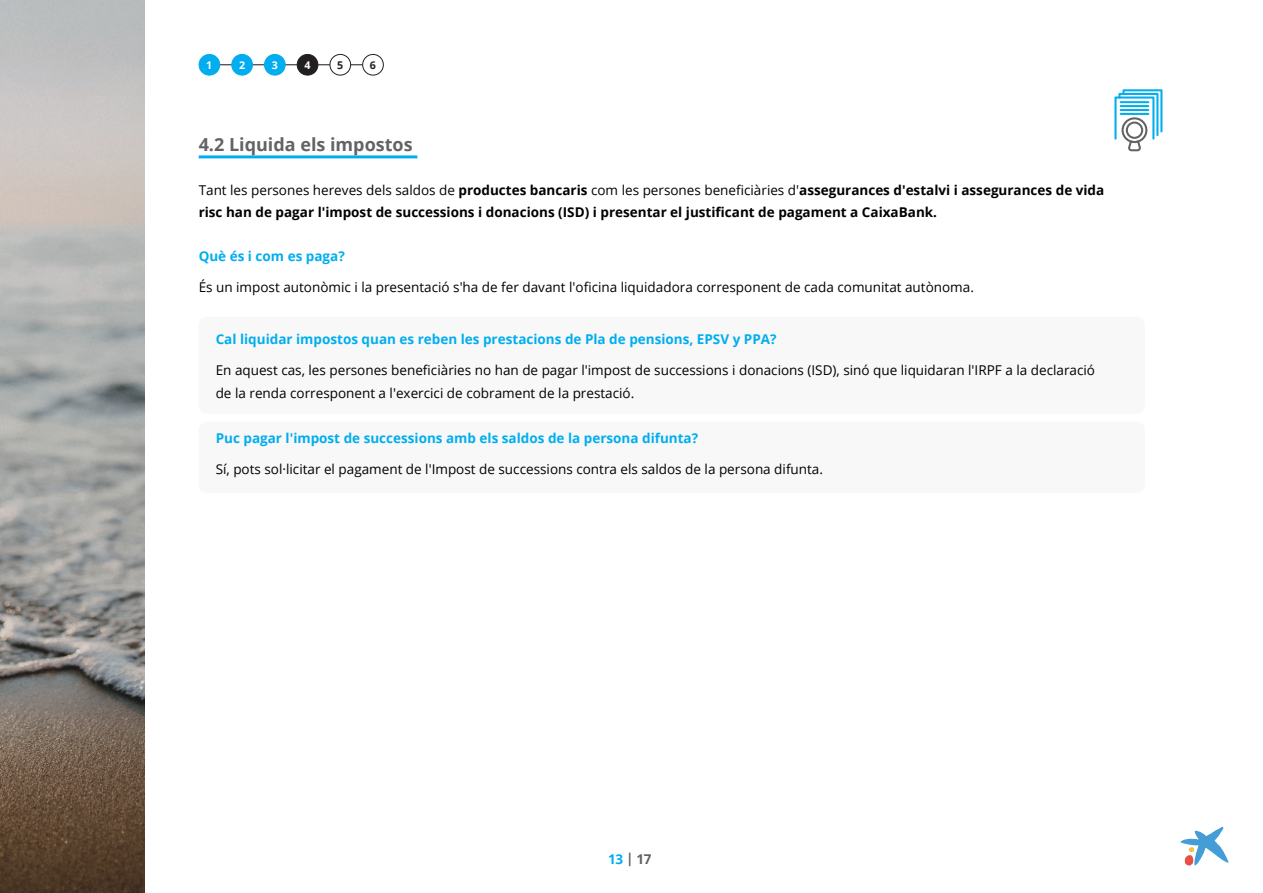
<style>
.page{position:relative;width:1263px;height:893px;background:#fff}
.page>*{position:absolute;margin:0;border:0;box-sizing:border-box;transform-origin:0 0}
.t1{font:700 18px "Open Sans";color:#636366}
.t2{font:13.5px/22.5px "Open Sans";color:#000}
.t3{font:700 13.5px/22.5px "Open Sans";color:#000}
.t4{font:700 13.5px "Open Sans";color:#00aeef}
.t5{font:700 13.5px "Open Sans";color:#636366}
.t6{font:700 10.65px "Open Sans";color:#fff}
.t7{font:700 10.65px "Open Sans";color:#231f20}
.s1{font-weight:400}
.s2{color:#00aeef}
</style>
<div class="page">
<svg style="left:1180px;top:827px;width:48px;height:39px"></svg>
<div style="left:199px;top:317px;width:946px;height:97px;background:#f8f8f8;border-radius:9px"></div>
<div style="left:199px;top:421px;width:946px;height:72px;background:#f8f8f8;border-radius:9px"></div>
<hr style="left:199px;top:155px;width:218px;height:3px;background:#00aeef">
<svg style="left:1114px;top:89px;width:48px;height:62px"></svg>
<img style="left:0;top:0;width:145px;height:893px">
<hr style="left:213px;top:64px;width:157px;height:1px;background:#231f20">
<div style="left:232px;top:54px;width:20px;height:21px;background:#00aeef;border-radius:50%"></div>
<div style="left:231px;top:54px;width:22px;height:22px;border:1px solid #00aeef;border-radius:50%"></div>
<div style="left:199px;top:54px;width:21px;height:21px;background:#00aeef;border-radius:50%"></div>
<div style="left:199px;top:54px;width:21px;height:22px;border:1px solid #00aeef;border-radius:50%"></div>
<div style="left:264px;top:54px;width:21px;height:21px;background:#00aeef;border-radius:50%"></div>
<div style="left:264px;top:54px;width:22px;height:22px;border:1px solid #00aeef;border-radius:50%"></div>
<div style="left:297px;top:54px;width:21px;height:21px;background:#231f20;border-radius:50%"></div>
<div style="left:297px;top:54px;width:21px;height:22px;border:1px solid #231f20;border-radius:50%"></div>
<div style="left:330px;top:54px;width:21px;height:21px;background:#fff;border-radius:50%"></div>
<div style="left:329px;top:54px;width:22px;height:22px;border:1px solid #231f20;border-radius:50%"></div>
<div style="left:363px;top:54px;width:20px;height:21px;background:#fff;border-radius:50%"></div>
<div style="left:362px;top:54px;width:22px;height:22px;border:1px solid #231f20;border-radius:50%"></div>
<p class="t6" style="left:206px;top:57px;width:8px">1</p>
<p class="t6" style="left:239px;top:57px;width:8px">2</p>
<p class="t6" style="left:272px;top:57px;width:8px">3</p>
<p class="t6" style="left:304px;top:57px;width:8px">4</p>
<p class="t7" style="left:337px;top:57px;width:8px">5</p>
<p class="t7" style="left:370px;top:57px;width:8px">6</p>
<h1 class="t1" style="left:199px;top:132px;width:215px">4.2 Liquida els impostos</h1>
<p class="t3" style="left:199px;top:178px;width:907px"><span class="s1">Tant les persones hereves dels saldos de</span> productes bancaris <span class="s1">com les persones beneficiàries d'</span>assegurances d'estalvi i assegurances de vida risc han de pagar l'impost de successions i donacions (ISD) i presentar el justificant de pagament a CaixaBank.</p>
<p class="t4" style="left:199px;top:246px;width:148px">Què és i com es paga?</p>
<p class="t2" style="left:199px;top:275px;width:777px">És un impost autonòmic i la presentació s'ha de fer davant l'oficina liquidadora corresponent de cada comunitat autònoma.</p>
<p class="t4" style="left:216px;top:330px;width:562px">Cal liquidar impostos quan es reben les prestacions de Pla de pensions, EPSV y PPA?</p>
<p class="t2" style="left:216px;top:359px;width:881px">En aquest cas, les persones beneficiàries no han de pagar l'impost de successions i donacions (ISD), sinó que liquidaran l'IRPF a la declaració de la renda corresponent a l'exercici de cobrament de la prestació.</p>
<p class="t4" style="left:216px;top:428px;width:484px">Puc pagar l'impost de successions amb els saldos de la persona difunta?</p>
<p class="t2" style="left:216px;top:457px;width:609px">Sí, pots sol·licitar el pagament de l'Impost de successions contra els saldos de la persona difunta.</p>
<p class="t5" style="left:608px;top:850px;width:45px"><span class="s2">13</span> | 17</p>
</div>
